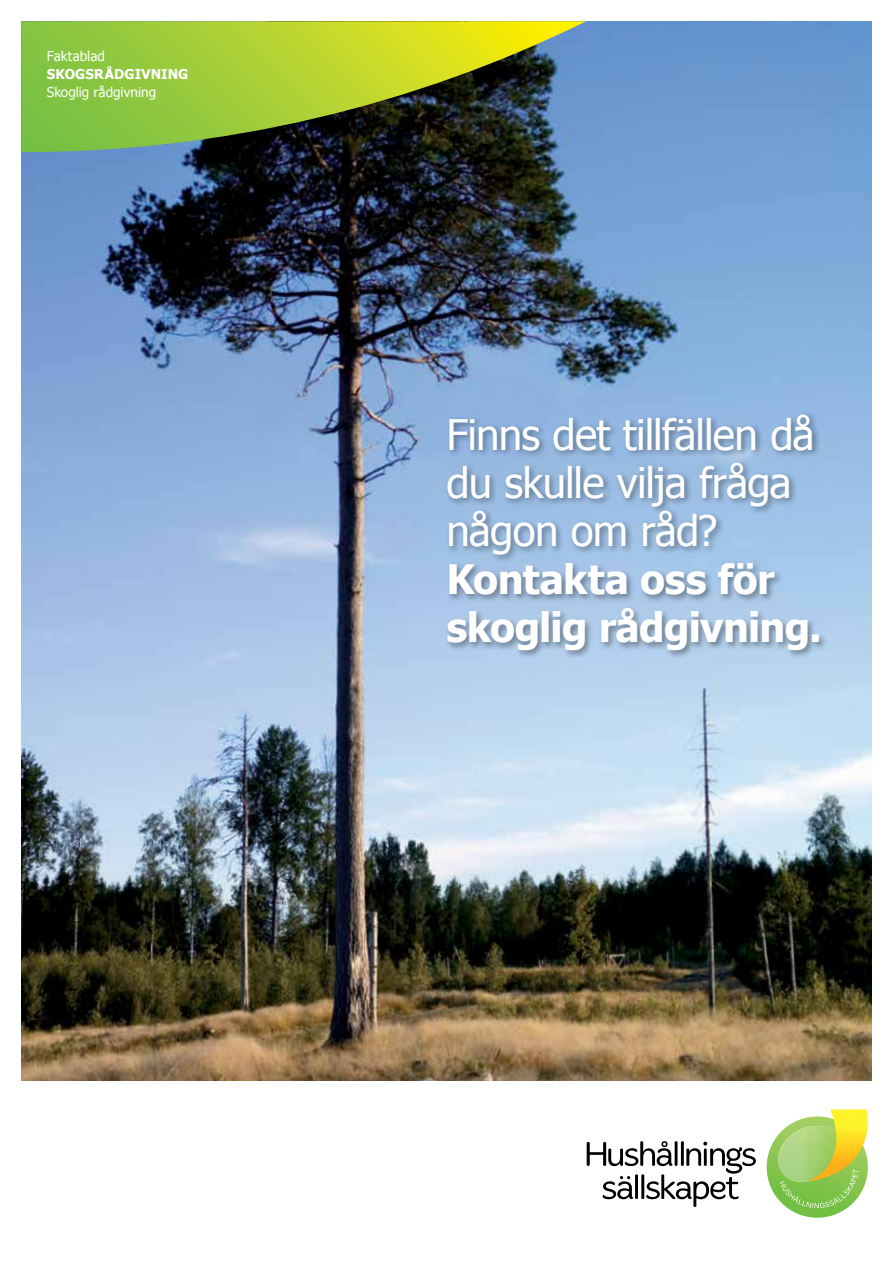
<style>
.page{position:relative;width:893px;height:1263px;background:#fff}
.page>*{position:absolute;margin:0;border:0;box-sizing:border-box;transform-origin:0 0}
.t1{font:42px/48px "Tahoma";letter-spacing:-.02em;color:#fff}
.t2{font:700 40.5px/48px "Tahoma";letter-spacing:-.015em;color:#fff}
.t3{font:13.5px "Tahoma";color:#fff}
.t4{font:700 13.5px "Tahoma";letter-spacing:.01em;color:#fff}
</style>
<div class="page">
<img style="left:21px;top:21px;width:851px;height:1059px">
<div style="left:445px;top:411px;width:383px;height:248px;background:#000;opacity:.4"></div>
<svg style="left:21px;top:21px;width:565px;height:131px;background:#7e9d39"></svg>
<svg style="left:767px;top:1109px;width:101px;height:109px"></svg>
<svg style="left:587px;top:1141px;width:169px;height:66px"></svg>
<p class="t3" style="left:47px;top:47px;width:60px">Faktablad</p>
<p class="t4" style="left:47px;top:64px;width:143px">SKOGSRÅDGIVNING</p>
<p class="t3" style="left:47px;top:83px;width:111px">Skoglig rådgivning</p>
<p class="t1" style="left:446px;top:408px;width:370px">Finns det tillfällen då du skulle vilja fråga någon om råd?</p>
<p class="t2" style="left:446px;top:552px;width:377px">Kontakta oss för skoglig rådgivning.</p>
</div>
